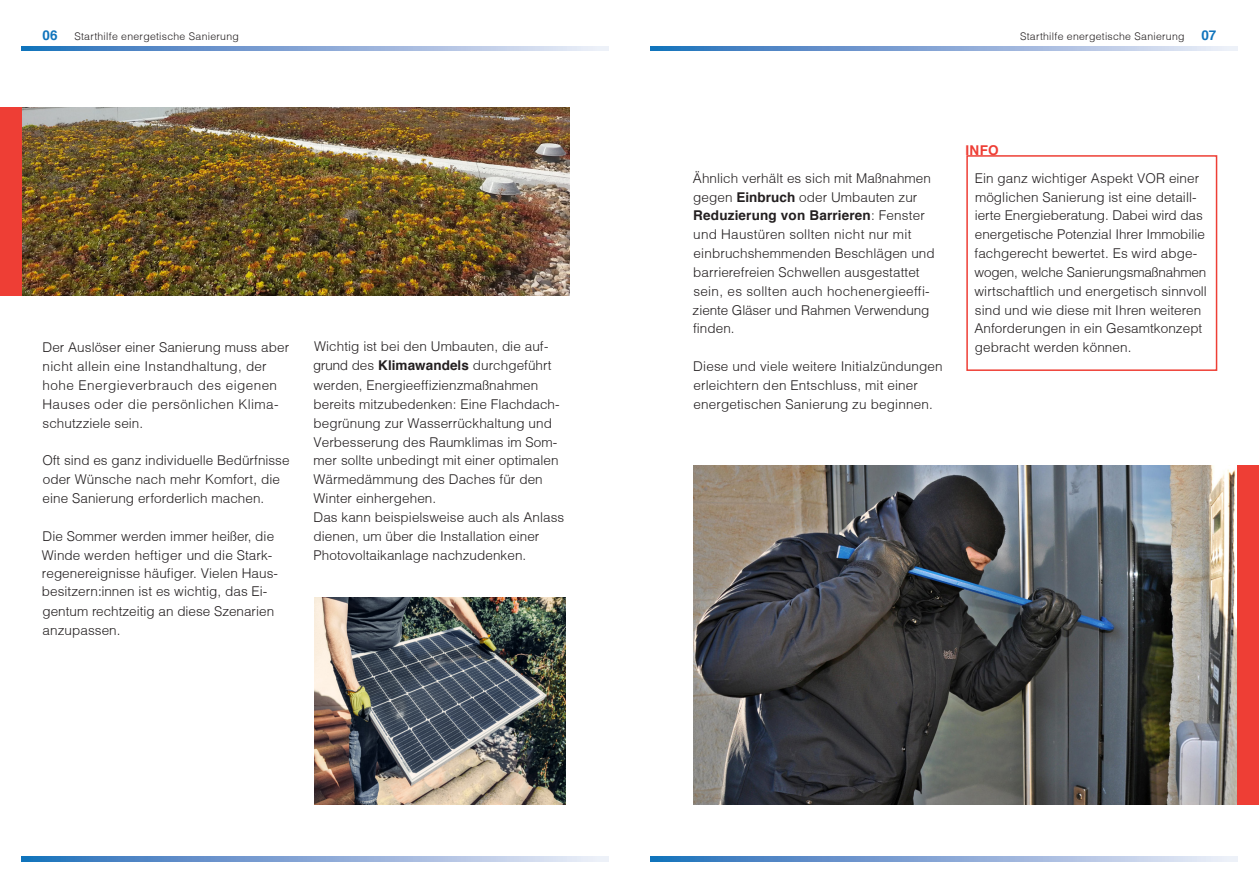
<style>
.page{position:relative;width:1259px;height:893px;background:#fff}
.page>*{position:absolute;margin:0;border:0;box-sizing:border-box;transform-origin:0 0}
.t1{font:300 13.5px/18.9px "Helvetica";letter-spacing:.005em;color:#231f20}
.t2{font:700 13.5px "Helvetica";color:#1074bc}
.t3{font:700 13.5px "Helvetica";color:#ee3e35}
.t4{font:300 10.5px "Helvetica";letter-spacing:.025em;color:#231f20}
.s1{font-family:"Helvetica Neue LT Pro"}
.s2{font-weight:700}
</style>
<div class="page">
<svg style="left:21px;top:46px;width:587px;height:5px;background:#88aad7"></svg>
<svg style="left:21px;top:857px;width:587px;height:4px;background:#88aad7"></svg>
<svg style="left:651px;top:46px;width:586px;height:5px;background:#88aad7"></svg>
<svg style="left:651px;top:857px;width:586px;height:4px;background:#88aad7"></svg>
<div style="left:966px;top:155px;width:251px;height:216px;border:2px solid #ee3e35"></div>
<img style="left:21px;top:107px;width:549px;height:189px">
<div style="left:0;top:107px;width:21px;height:189px;background:#ee3e35"></div>
<img style="left:315px;top:597px;width:251px;height:207px">
<img style="left:693px;top:465px;width:544px;height:340px">
<div style="left:1237px;top:465px;width:22px;height:340px;background:#ee3e35"></div>
<p class="t2" style="left:43px;top:26px;width:17px">06</p>
<p class="t2" style="left:1201px;top:26px;width:17px">07</p>
<p class="t4" style="left:74px;top:29px;width:166px">Starthilfe energetische Sanierung</p>
<p class="t4" style="left:1020px;top:29px;width:166px">Starthilfe energetische Sanierung</p>
<p class="t1" style="left:43px;top:338px;width:248px">Der Auslöser einer Sanierung muss aber nicht allein eine Instandhaltung, der hohe Energieverbrauch des eigenen Hauses oder die persönlichen Klima&shy;schutzziele sein.</p>
<p class="t1" style="left:42px;top:451px;width:249px">Oft sind es ganz individuelle Bedürfnisse oder Wünsche nach mehr Komfort, die eine Sanierung erforderlich machen.</p>
<p class="t1" style="left:42px;top:527px;width:238px;line-height:18.5px">Die Sommer werden immer heißer, die Winde werden heftiger und die Stark&shy;regenereignisse häufiger. Vielen Haus&shy;besitzern<span class="s1">:i</span>nnen ist es wichtig, das Ei-</p>
<p class="t1" style="left:42px;top:602px;width:233px">gentum rechtzeitig an diese Szenarien anzupassen.</p>
<p class="t1" style="left:313px;top:337px;width:252px">Wichtig ist bei den Umbauten, die auf&shy;<span class="s1">grund</span> des <span class="s2">Klimawandels</span> durchgeführt werden, Energieeffizienzmaßnahmen bereits mitzubedenken: Eine Flachdach&shy;begrünung zur Wasserrückhaltung und Verbesserung des Raumklimas im Som&shy;mer sollte unbedingt mit einer optimalen Wärmedämmung des Daches für den Winter einhergehen.<br>Das kann beispielsweise auch als Anlass dienen, um über die Installation einer Photovoltaikanlage nachzudenken.</p>
<p class="t1" style="left:692px;top:168px;width:244px">Ähnlich verhält es sich mit Maßnahmen gegen <span class="s2">Einbruch</span> oder Umbauten zur <span class="s2">Reduzierung von Barrieren</span>: Fenster und Haustüren sollten nicht nur mit einbruchshemmenden Beschlägen und barrierefreien Schwellen ausgestattet sein, es sollten auch hochenergieeffi&shy;ziente Gläser und Rahmen Verwendung finden.</p>
<p class="t1" style="left:693px;top:357px;width:251px">Diese und viele weitere Initialzündungen erleichtern den Entschluss, mit einer energetischen Sanierung zu beginnen.</p>
<p class="t3" style="left:965px;top:142px;width:35px">INFO</p>
<p class="t1" style="left:974px;top:168px;width:234px">Ein ganz wichtiger Aspekt VOR einer möglichen Sanierung ist eine detaill&shy;ierte Energieberatung. Dabei wird das energetische Potenzial Ihrer Immobilie fachgerecht bewertet. Es wird abge&shy;wogen, welche Sanierungsmaßnahmen wirtschaftlich und energetisch sinnvoll sind und wie diese mit Ihren weiteren Anforderungen in ein Gesamtkonzept gebracht werden können.</p>
</div>
